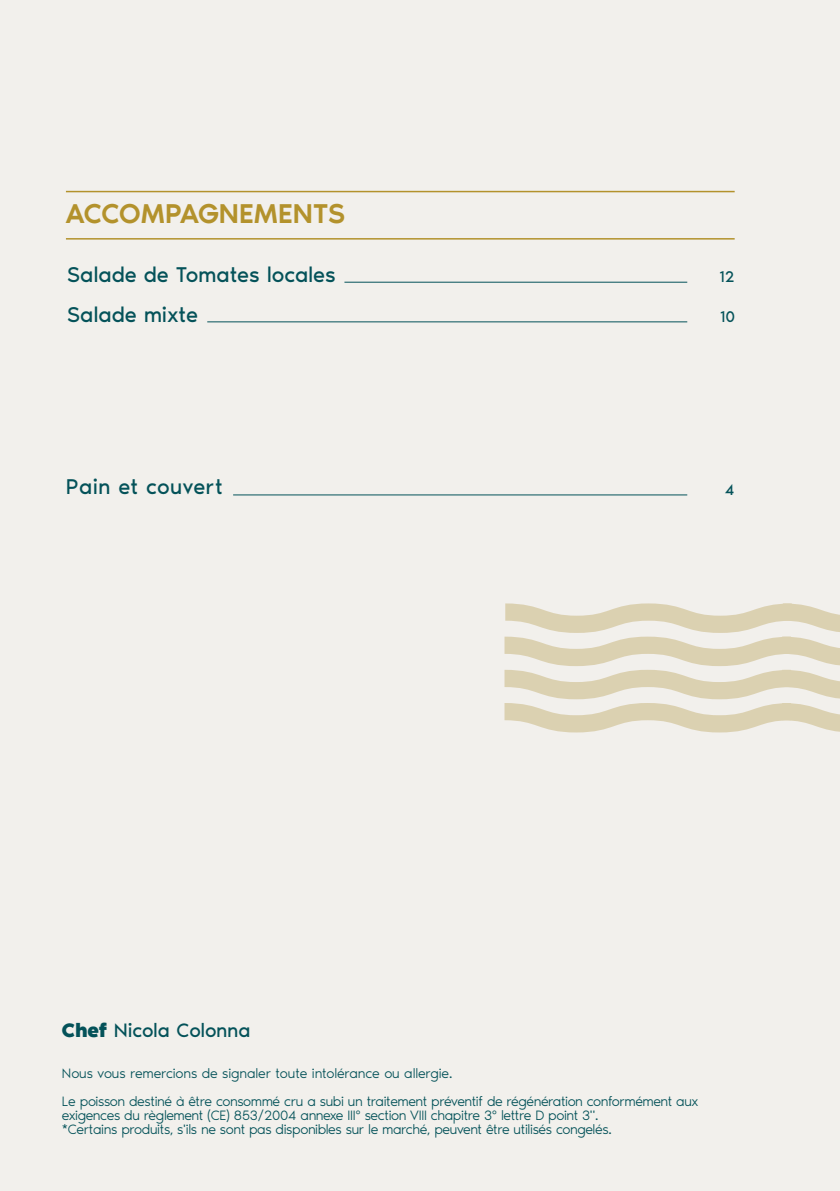
<style>
.page{position:relative;width:840px;height:1191px;background:#fff}
.page>*{position:absolute;margin:0;border:0;box-sizing:border-box;transform-origin:0 0}
.t1{font:500 28px "Noir Pro";color:#b3922c}
.t2{font:22px/40px "Noir Pro";letter-spacing:-.01em;color:#045259}
.t3{font:22px "Noir Pro";letter-spacing:.01em;color:#045259}
.t4{font:20px "Noir Pro";letter-spacing:-.015em;color:#045259}
.t5{font:16px "Noir Pro";color:#045259}
.t6{font:300 14px/28px "Noir Pro";letter-spacing:-.03em;color:#045259}
.s1{font-weight:700}
</style>
<div class="page">
<div style="left:0;top:0;width:839px;height:1191px;background:#f2f0ec"></div>
<svg style="left:504px;top:603px;width:335px;height:129px"></svg>
<hr style="left:66px;top:191px;width:668px;height:1px;background:#b3922c">
<hr style="left:66px;top:238px;width:668px;height:1px;background:#b3922c">
<hr style="left:344px;top:282px;width:343px;height:1px;background:#045259">
<hr style="left:233px;top:494px;width:454px;height:1px;background:#045259">
<hr style="left:207px;top:321px;width:480px;height:1px;background:#045259">
<h1 class="t1" style="left:66px;top:192px;width:281px">ACCOMPAGNEMENTS</h1>
<h2 class="t2" style="left:67px;top:253px;width:270px">Salade de Tomates locales<br>Salade mixte</h2>
<p class="t5" style="left:718px;top:264px;width:17px">12</p>
<p class="t5" style="left:719px;top:304px;width:17px">10</p>
<h2 class="t3" style="left:66px;top:470px;width:158px">Pain et couvert</h2>
<p class="t5" style="left:724px;top:477px;width:11px">4</p>
<h3 class="t4" style="left:62px;top:1015px;width:190px"><span class="s1">Chef</span> Nicola Colonna</h3>
<p class="t6" style="left:62px;top:1058px;width:637px">Nous vous remercions de signaler toute intolérance ou allergie.<br>Le poisson destiné à être consommé cru a subi un traitement préventif de régénération conformément aux</p>
<p class="t6" style="left:62px;top:1107px;width:551px;line-height:14px">exigences du règlement (CE) 853/2004 annexe III° section VIII chapitre 3° lettre D point 3". *Certains produits, s'ils ne sont pas disponibles sur le marché, peuvent être utilisés congelés.</p>
</div>
